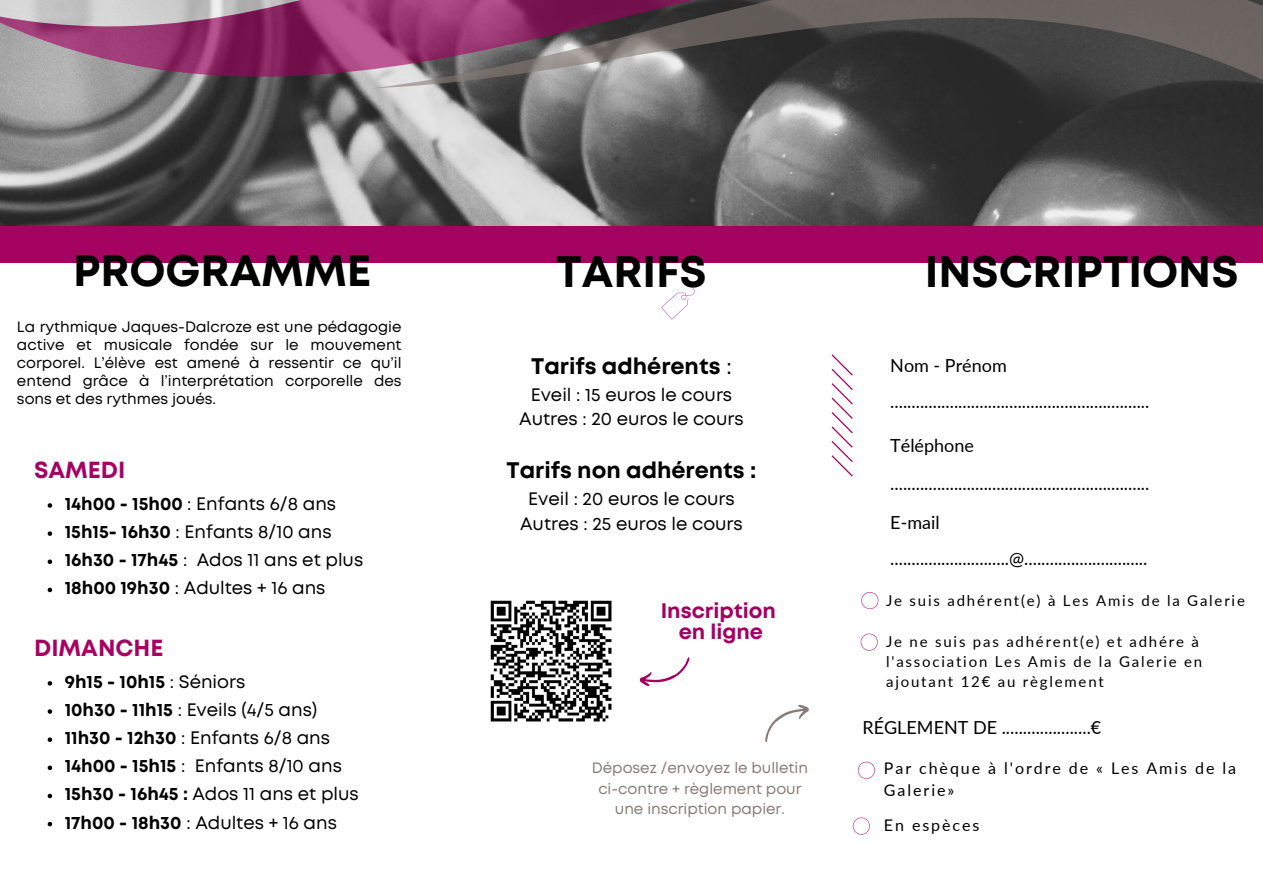
<style>
.page{position:relative;width:1263px;height:894px;background:#fff}
.page>*{position:absolute;margin:0;border:0;box-sizing:border-box;transform-origin:0 0}
.t1{font:700 43.95px "Mont";color:#000}
.t2{font:700 23.25px "Mont";color:#a40362}
.t3{font:700 22.5px "Mont";color:#000}
.t4{font:700 21px "Mont";color:#a30062}
.t5{font:18px "Mont";color:#000}
.t6{font:18px "Lato";color:#000}
.t7{font:700 18px "Mont";color:#000}
.t8{font:16.05px/21.3px "Lato";letter-spacing:.12em;color:#000}
.t9{font:15px/18px "Mont";color:#000;text-align:justify}
.t10{font:15px/20.2px "Lato";letter-spacing:.12em;color:#000}
.t11{font:15px/20.2px "Mont";color:#877c77;text-align:center}
.s1{font-weight:700}
.s2{font-weight:400}
</style>
<div class="page">
<div style="left:0;top:225px;width:1263px;height:37px;background:#a40362"></div>
<svg style="left:831px;top:354px;width:22px;height:122px"></svg>
<svg style="left:661px;top:282px;width:34px;height:37px"></svg>
<svg style="left:639px;top:657px;width:51px;height:30px"></svg>
<svg style="left:861px;top:592px;width:17px;height:17px"></svg>
<svg style="left:861px;top:633px;width:17px;height:17px"></svg>
<svg style="left:858px;top:761px;width:17px;height:17px"></svg>
<svg style="left:765px;top:704px;width:44px;height:38px"></svg>
<svg style="left:853px;top:817px;width:17px;height:17px"></svg>
<img style="left:0;top:89px;width:1263px;height:136px">
<svg style="left:0;top:0;width:1263px;height:89px"></svg>
<svg style="left:0;top:0;width:590px;height:30px"></svg>
<img style="left:490px;top:600px;width:122px;height:122px">
<svg style="left:48px;top:503px;width:4px;height:4px"></svg>
<svg style="left:48px;top:531px;width:4px;height:4px"></svg>
<svg style="left:48px;top:559px;width:4px;height:5px"></svg>
<svg style="left:48px;top:587px;width:4px;height:5px"></svg>
<svg style="left:48px;top:681px;width:4px;height:4px"></svg>
<svg style="left:48px;top:709px;width:4px;height:4px"></svg>
<svg style="left:48px;top:737px;width:4px;height:4px"></svg>
<svg style="left:48px;top:765px;width:4px;height:4px"></svg>
<svg style="left:48px;top:793px;width:4px;height:5px"></svg>
<svg style="left:48px;top:821px;width:4px;height:5px"></svg>
<p class="t1" style="left:73px;top:254px;width:300px">PROGRAMME</p>
<p class="t1" style="left:556px;top:255px;width:152px">TARIFS</p>
<p class="t1" style="left:925px;top:255px;width:315px">INSCRIPTIONS</p>
<p class="t9" style="left:17px;top:319px;width:386px">La rythmique Jaques-Dalcroze est une pédagogie active et musicale fondée sur le mouvement corporel. L’élève est amené à ressentir ce qu’il entend grâce à l’interprétation corporelle des sons et des rythmes joués.</p>
<p class="t2" style="left:34px;top:461px;width:93px">SAMEDI</p>
<p class="t5" style="left:65px;top:497px;width:273px"><span class="s1">14h00 - 15h00</span> : Enfants 6/8 ans</p>
<p class="t5" style="left:65px;top:525px;width:268px"><span class="s1">15h15- 16h30</span> : Enfants 8/10 ans</p>
<p class="t5" style="left:65px;top:553px;width:300px"><span class="s1">16h30 - 17h45</span> : Ados 11 ans et plus</p>
<p class="t5" style="left:65px;top:581px;width:262px"><span class="s1">18h00 19h30</span> : Adultes + 16 ans</p>
<p class="t2" style="left:34px;top:639px;width:131px">DIMANCHE</p>
<p class="t7" style="left:65px;top:674px;width:182px">9h15 - 10h15 <span class="s2">: Séniors</span></p>
<p class="t5" style="left:65px;top:702px;width:254px"><span class="s1">10h30 - 11h15</span> : Eveils (4/5 ans)</p>
<p class="t5" style="left:65px;top:731px;width:267px"><span class="s1">11h30 - 12h30</span> : Enfants 6/8 ans</p>
<p class="t5" style="left:65px;top:759px;width:279px"><span class="s1">14h00 - 15h15</span> : Enfants 8/10 ans</p>
<p class="t5" style="left:65px;top:787px;width:296px"><span class="s1">15h30 - 16h45 :</span> Ados 11 ans et plus</p>
<p class="t5" style="left:65px;top:815px;width:274px"><span class="s1">17h00 - 18h30</span> : Adultes + 16 ans</p>
<p class="t3" style="left:531px;top:357px;width:202px">Tarifs adhérents <span class="s2">:</span></p>
<p class="t5" style="left:531px;top:387px;width:203px">Eveil : 15 euros le cours</p>
<p class="t5" style="left:519px;top:412px;width:226px">Autres : 20 euros le cours</p>
<p class="t3" style="left:507px;top:462px;width:251px">Tarifs non adhérents :</p>
<p class="t5" style="left:528px;top:492px;width:208px">Eveil : 20 euros le cours</p>
<p class="t5" style="left:520px;top:517px;width:224px">Autres : 25 euros le cours</p>
<p class="t4" style="left:661px;top:602px;width:117px">Inscription</p>
<p class="t4" style="left:679px;top:623px;width:86px">en ligne</p>
<p class="t11" style="left:592px;top:758px;width:218px">Déposez /envoyez le bulletin ci-contre + règlement pour une inscription papier.</p>
<p class="t6" style="left:890px;top:354px;width:118px">Nom - Prénom</p>
<p class="t6" style="left:890px;top:390px;width:261px">.............................................................</p>
<p class="t6" style="left:890px;top:433px;width:85px">Téléphone</p>
<p class="t6" style="left:890px;top:472px;width:261px">.............................................................</p>
<p class="t6" style="left:890px;top:511px;width:51px">E-mail</p>
<p class="t6" style="left:890px;top:546px;width:259px">............................@.............................</p>
<p class="t10" style="left:886px;top:590px;width:360px">Je suis adhérent(e) à Les Amis de la Galerie</p>
<p class="t10" style="left:886px;top:630px;width:318px">Je ne suis pas adhérent(e) et adhére à l'association Les Amis de la Galerie en ajoutant 12€ au règlement</p>
<p class="t6" style="left:862px;top:715px;width:240px">RÉGLEMENT DE .....................€</p>
<p class="t8" style="left:884px;top:757px;width:354px">Par chèque à l'ordre de « Les Amis de la<br>Galerie»</p>
<p class="t8" style="left:884px;top:813px;width:97px">En espèces</p>
</div>
